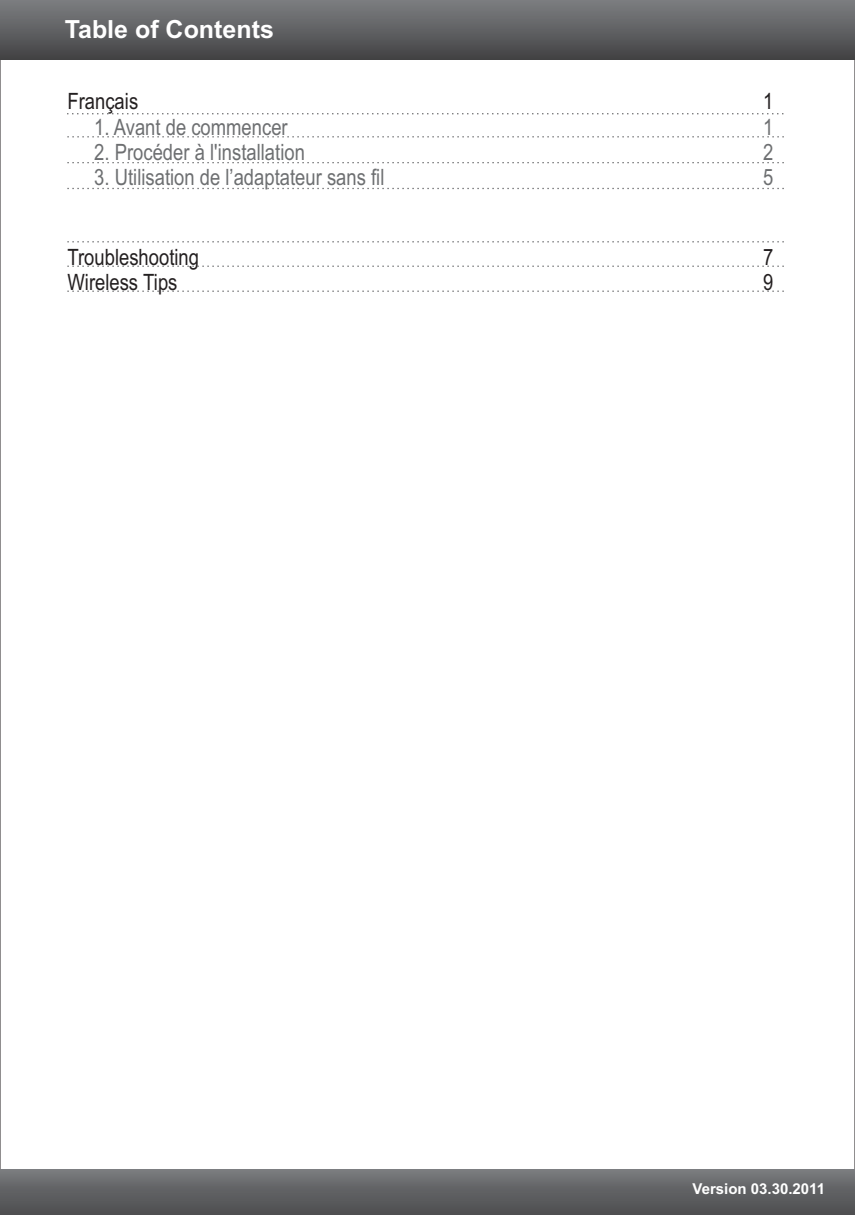
<style>
.page{position:relative;width:855px;height:1215px;background:#fff}
.page>*{position:absolute;margin:0;border:0;box-sizing:border-box;transform-origin:0 0}
.t1{font:700 25px "Arial";color:#fff}
.t2{font:22.5px "Arial Narrow";color:#6d6f71}
.t3{font:22.5px "Arial Narrow";color:#231f20}
.t4{font:700 15px "Arial";color:#fff}
</style>
<div class="page">
<div style="left:0;top:0;width:855px;height:59px;background:linear-gradient(to bottom,#7d7f81,#434345)"></div>
<div style="left:0;top:1170px;width:855px;height:45px;background:linear-gradient(to bottom,#77787b,#4c4c4e)"></div>
<svg style="left:67px;top:291px;width:717px;height:1px"></svg>
<svg style="left:67px;top:266px;width:717px;height:1px"></svg>
<svg style="left:67px;top:241px;width:717px;height:1px"></svg>
<svg style="left:67px;top:188px;width:717px;height:1px"></svg>
<svg style="left:67px;top:162px;width:717px;height:1px"></svg>
<svg style="left:67px;top:136px;width:717px;height:1px"></svg>
<svg style="left:67px;top:113px;width:717px;height:1px"></svg>
<p class="t1" style="left:65px;top:19px;width:211px">Table of Contents</p>
<p class="t3" style="left:68px;top:93px;width:72px">Français</p>
<p class="t3" style="left:763px;top:93px;width:12px">1</p>
<p class="t2" style="left:94px;top:118px;width:195px">1. Avant de commencer</p>
<p class="t2" style="left:763px;top:118px;width:12px">1</p>
<p class="t2" style="left:94px;top:144px;width:212px">2. Procéder à l'installation</p>
<p class="t2" style="left:763px;top:144px;width:12px">2</p>
<p class="t2" style="left:94px;top:169px;width:292px">3. Utilisation de l’adaptateur sans fil</p>
<p class="t2" style="left:763px;top:169px;width:12px">5</p>
<p class="t3" style="left:68px;top:248px;width:133px">Troubleshooting</p>
<p class="t3" style="left:763px;top:248px;width:12px">7</p>
<p class="t3" style="left:67px;top:274px;width:111px">Wireless Tips</p>
<p class="t3" style="left:763px;top:274px;width:12px">9</p>
<p class="t4" style="left:693px;top:1183px;width:134px">Version 03.30.2011</p>
</div>
